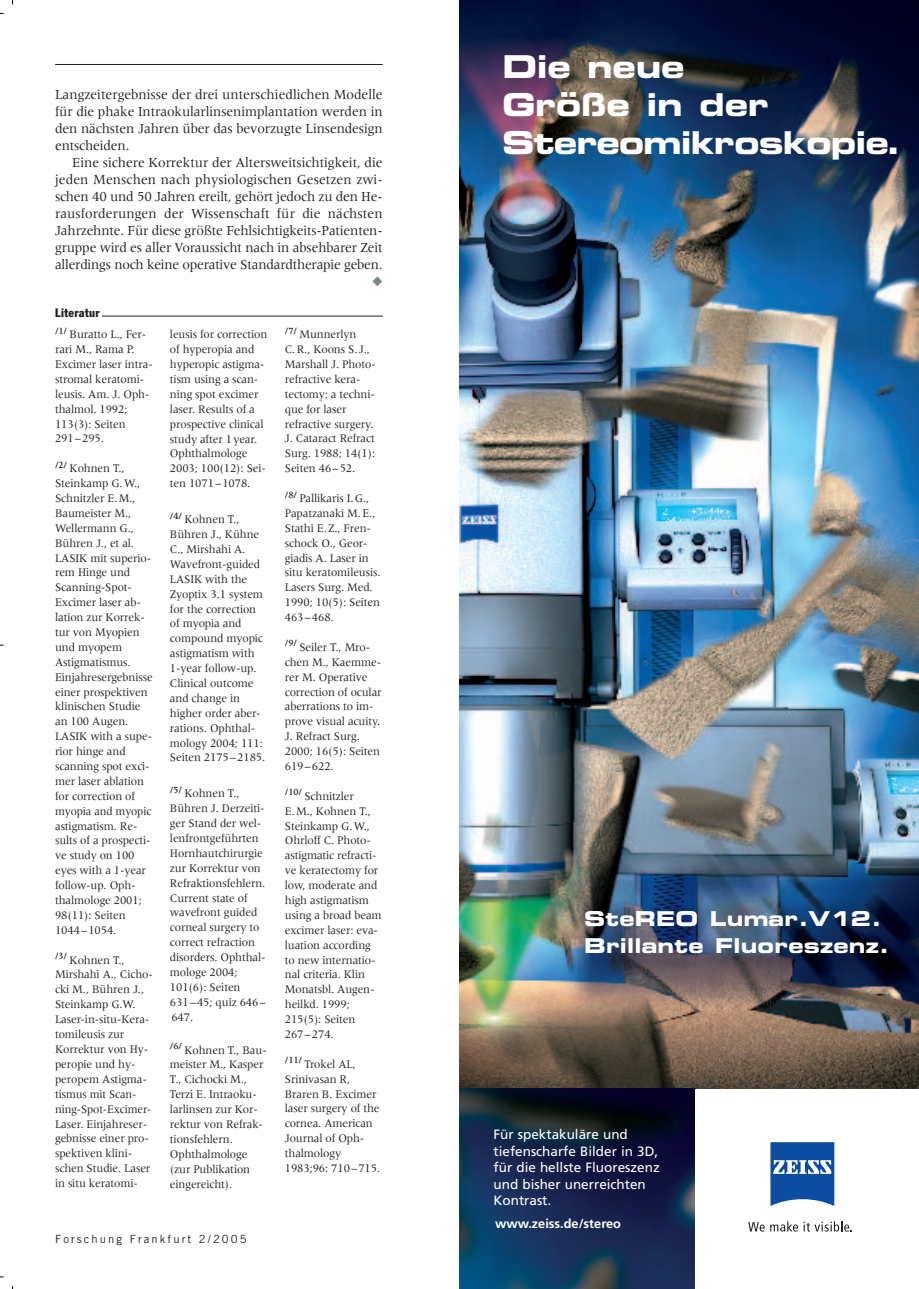
<style>
.page{position:relative;width:919px;height:1289px;background:#fff}
.page>*{position:absolute;margin:0;border:0;box-sizing:border-box;transform-origin:0 0}
.t1{font:31.5px/37.8px "Eurostile Bold Extended Two";letter-spacing:-.03em;color:#fff}
.t2{font:20.4px/27px "Eurostile Bold Extended Two";letter-spacing:.01em;color:#fff}
.t3{font:14.25px/17px "Meridien";letter-spacing:-.015em;color:#231f20;text-align:justify;scale:.95 1}
.t4{font:13.5px/16.5px "Frutiger";color:#fff}
.t5{font:700 12.75px "Frutiger";color:#fff}
.t6{font:12px/14.9px "Meridien";letter-spacing:-.01em;color:#231f20;scale:.95 1}
.t7{font:condensed 12px "Franklin Gothic";letter-spacing:.025em;color:#231f20}
.t8{font:11.25px "Trade Gothic";letter-spacing:.185em;color:#231f20}
</style>
<div class="page">
<img style="left:459px;top:0;width:459px;height:1088px">
<img style="left:459px;top:1088px;width:236px;height:200px">
<svg style="left:770px;top:1142px;width:64px;height:63px;background:#396db2"></svg>
<svg style="left:748px;top:1222px;width:16px;height:9px"></svg>
<svg style="left:770px;top:1221px;width:81px;height:10px"></svg>
<p class="t3" style="left:55px;top:87px;width:346px">Langzeitergebnisse der drei unterschiedlichen Modelle für die phake Intraokularlinsenimplantation werden in den nächsten Jahren über das bevorzugte Linsendesign entscheiden.</p>
<p class="t3" style="left:55px;top:155px;width:346px;text-indent:17px">Eine sichere Korrektur der Altersweitsichtigkeit, die jeden Menschen nach physiologischen Gesetzen zwi&shy;schen 40 und 50 Jahren ereilt, gehört jedoch zu den He&shy;rausforderungen der Wissenschaft für die nächsten Jahrzehnte. Für diese größte Fehlsichtigkeits-Patienten&shy;gruppe wird es aller Voraussicht nach in absehbarer Zeit allerdings noch keine operative Standardtherapie geben.</p>
<p class="t7" style="left:55px;top:308px;width:46px">Literatur</p>
<p class="t6" style="left:55px;top:328px;width:104px"><sup>/1/</sup> Buratto L., Fer&shy;rari M., Rama P.<br>Excimer laser intra&shy;stromal keratomi&shy;leusis. Am. J. Oph&shy;thalmol. 1992;<br>113(3): Seiten<br>291–295.</p>
<p class="t6" style="left:55px;top:462px;width:104px"><sup>/2/</sup> Kohnen T.,<br>Steinkamp G.W.,<br>Schnitzler E.M.,<br>Baumeister M.,<br>Wellermann G.,<br>Bühren J., et al.<br>LASIK mit superio&shy;rem Hinge und<br>Scanning-Spot-<br>Excimer laser ab&shy;lation zur Korrek&shy;tur von Myopien und myopem<br>Astigmatismus.<br>Einjahresergebnisse einer prospektiven klinischen Studie an 100 Augen.<br>LASIK with a supe&shy;rior hinge and scanning spot exci&shy;mer laser ablation for correction of myopia and myopic astigmatism. Re&shy;sults of a prospecti&shy;ve study on 100 eyes with a 1-year follow-up. Oph&shy;thalmologe 2001;<br>98(11): Seiten<br>1044–1054.</p>
<p class="t6" style="left:55px;top:953px;width:104px"><sup>/3/</sup> Kohnen T.,<br>Mirshahi A., Cicho&shy;cki M., Bühren J.,<br>Steinkamp G.W.<br>Laser-in-situ-Kera&shy;tomileusis zur<br>Korrektur von Hy&shy;peropie und hy&shy;peropem Astigma&shy;tismus mit Scan&shy;ning-Spot-Excimer-<br>Laser. Einjahreser&shy;gebnisse einer pro&shy;spektiven klini&shy;schen Studie. Laser in situ keratomi-</p>
<p class="t6" style="left:170px;top:328px;width:104px">leusis for correction of hyperopia and hyperopic astigma&shy;tism using a scan&shy;ning spot excimer laser. Results of a prospective clinical study after 1year.<br>Ophthalmologe<br>2003; 100(12): Sei&shy;ten 1071–1078.</p>
<p class="t6" style="left:170px;top:513px;width:102px"><sup>/4/</sup> Kohnen T.,<br>Bühren J., Kühne<br>C., Mirshahi A.<br>Wavefront-guided<br>LASIK with the<br>Zyoptix 3.1 system for the correction of myopia and compound myopic astigmatism with<br>1-year follow-up.<br>Clinical outcome and change in higher order aber&shy;rations. Ophthal&shy;mology 2004; 111:<br>Seiten 2175–2185.</p>
<p class="t6" style="left:170px;top:787px;width:102px"><sup>/5/</sup> Kohnen T.,<br>Bühren J. Derzeiti&shy;ger Stand der wel&shy;lenfrontgeführten<br>Hornhautchirurgie zur Korrektur von<br>Refraktionsfehlern.<br>Current state of wavefront guided corneal surgery to correct refraction disorders. Ophthal&shy;mologe 2004;<br>101(6): Seiten<br>631–45; quiz 646–<br>647.</p>
<p class="t6" style="left:170px;top:1043px;width:103px"><sup>/6/</sup> Kohnen T., Bau&shy;meister M., Kasper<br>T., Cichocki M.,<br>Terzi E. Intraoku&shy;larlinsen zur Kor&shy;rektur von Refrak&shy;tionsfehlern.<br>Ophthalmologe (zur Publikation eingereicht).</p>
<p class="t6" style="left:285px;top:328px;width:97px"><sup>/7/</sup> Munnerlyn<br>C.R., Koons S.J.,<br>Marshall J. Photo&shy;refractive kera&shy;tectomy: a techni&shy;que for laser refractive surgery.<br>J. Cataract Refract<br>Surg. 1988; 14(1):<br>Seiten 46–52.</p>
<p class="t6" style="left:285px;top:491px;width:102px"><sup>/8/</sup> Pallikaris I.G.,<br>Papatzanaki M.E.,<br>Stathi E.Z., Fren&shy;schock O., Geor&shy;giadis A. Laser in situ keratomileusis.<br>Lasers Surg. Med.<br>1990; 10(5): Seiten<br>463–468.</p>
<p class="t6" style="left:285px;top:640px;width:103px"><sup>/9/</sup> Seiler T., Mro&shy;chen M., Kaemme&shy;rer M. Operative correction of ocular aberrations to im&shy;prove visual acuity.<br>J. Refract Surg.<br>2000; 16(5): Seiten<br>619–622.</p>
<p class="t6" style="left:285px;top:789px;width:103px"><sup>/10/</sup> Schnitzler<br>E.M., Kohnen T.,<br>Steinkamp G.W.,<br>Ohrloff C. Photo&shy;astigmatic refracti&shy;ve keratectomy for low, moderate and high astigmatism using a broad beam excimer laser: eva&shy;luation according to new internatio&shy;nal criteria. Klin<br>Monatsbl. Augen&shy;heilkd. 1999;<br>215(5): Seiten<br>267–274.</p>
<p class="t6" style="left:285px;top:1057px;width:102px"><sup>/11/</sup> Trokel AL,<br>Srinivasan R,<br>Braren B. Excimer laser surgery of the cornea. American<br>Journal of Oph&shy;thalmology<br>1983;96: 710–715.</p>
<p class="t8" style="left:55px;top:1234px;width:193px">Forschung Frankfurt 2/2005</p>
<h1 class="t1" style="left:502px;top:50px;width:400px">Die neue<br>Größe in der<br>Stereomikroskopie.</h1>
<h2 class="t2" style="left:584px;top:906px;width:306px">SteREO Lumar.V12.<br>Brillante Fluoreszenz.</h2>
<p class="t4" style="left:493px;top:1127px;width:168px">Für spektakuläre und tiefenscharfe Bilder in 3D, für die hellste Fluoreszenz und bisher unerreichten<br>Kontrast.</p>
<p class="t5" style="left:495px;top:1217px;width:127px">www.zeiss.de/stereo</p>
</div>
